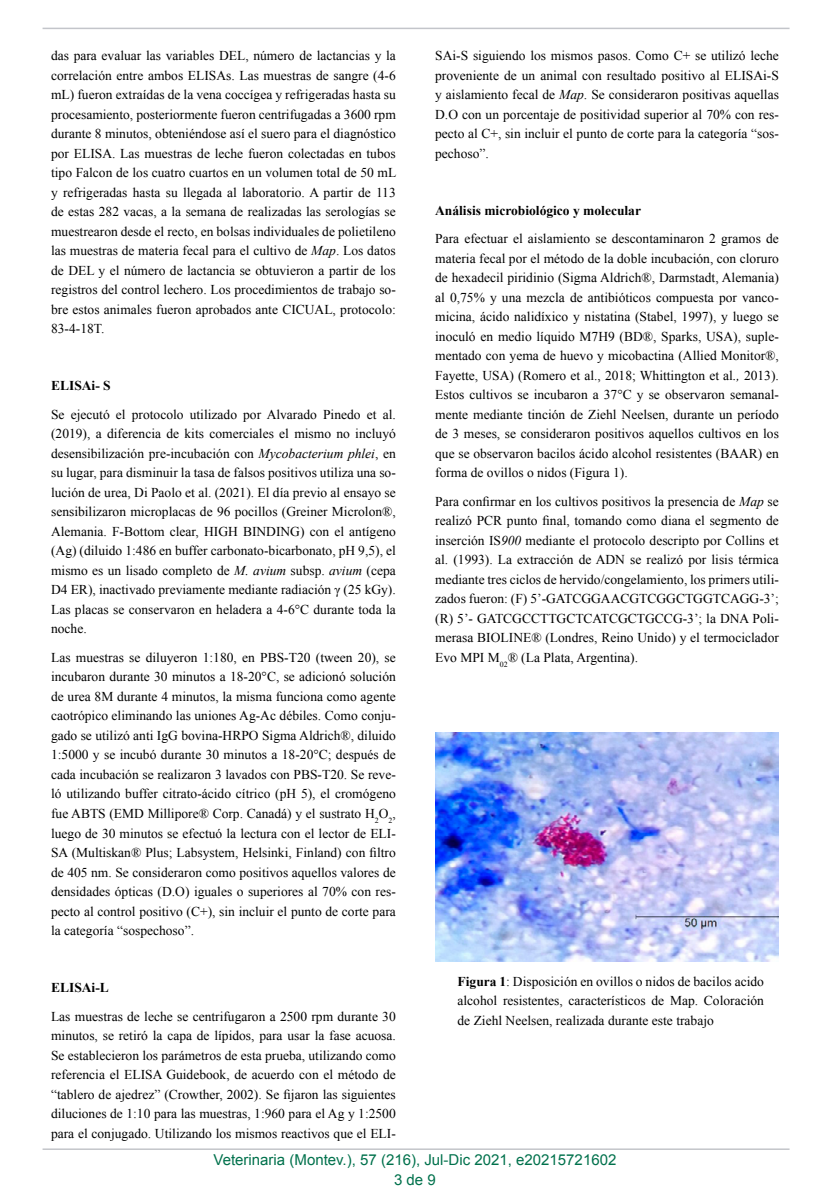
<style>
.page{position:relative;width:830px;height:1191px;background:#fff}
.page>*{position:absolute;margin:0;border:0;box-sizing:border-box;transform-origin:0 0}
.t1{font:15px/19.5px "Arial";color:#00714c;text-align:center}
.t2{font:13.5px/19.5px "Times New Roman";color:#000;text-align:justify}
.t3{font:700 13.5px "Times New Roman";color:#000}
.s1{font-style:italic}
.s2{font-weight:700}
</style>
<div class="page">
<hr style="left:43px;top:28px;width:746px;height:1px;background:#c3c5ca">
<hr style="left:43px;top:1148px;width:746px;height:2px;background:#c3c5ca">
<img style="left:435px;top:732px;width:343px;height:229px">
<p class="t2" style="left:51px;top:46px;width:346px">das para evaluar las variables DEL, número de lactancias y la correlación entre ambos ELISAs. Las muestras de sangre (4-6 mL) fueron extraídas de la vena coccígea y refrigeradas hasta su procesamiento, posteriormente fueron centrifugadas a 3600 rpm durante 8 minutos, obteniéndose así el suero para el diagnóstico por ELISA. Las muestras de leche fueron colectadas en tubos tipo Falcon de los cuatro cuartos en un volumen total de 50 mL y refrigeradas hasta su llegada al laboratorio. A partir de 113 de estas 282 vacas, a la semana de realizadas las serologías se muestrearon desde el recto, en bolsas individuales de polietileno las muestras de materia fecal para el cultivo de <span class="s1">Map</span>. Los datos de DEL y el número de lactancia se obtuvieron a partir de los registros del control lechero. Los procedimientos de trabajo so&shy;bre estos animales fueron aprobados ante CICUAL, protocolo:<br>83-4-18T.</p>
<p class="t3" style="left:51px;top:376px;width:61px">ELISAi- S</p>
<p class="t2" style="left:51px;top:404px;width:346px">Se ejecutó el protocolo utilizado por Alvarado Pinedo et al. (2019), a diferencia de kits comerciales el mismo no incluyó desensibilización pre-incubación con <span class="s1">Mycobacterium phlei</span>, en su lugar, para disminuir la tasa de falsos positivos utiliza una so&shy;lución de urea, Di Paolo et al. (2021). El día previo al ensayo se sensibilizaron microplacas de 96 pocillos (Greiner Microlon®, Alemania. F-Bottom clear, HIGH BINDING) con el antígeno (Ag) (diluido 1:486 en buffer carbonato-bicarbonato, pH 9,5), el mismo es un lisado completo de <span class="s1">M. avium</span> subsp. <span class="s1">avium</span> (cepa D4 ER), inactivado previamente mediante radiación γ (25 kGy).<br>Las placas se conservaron en heladera a 4-6°C durante toda la noche.</p>
<p class="t2" style="left:51px;top:647px;width:346px">Las muestras se diluyeron 1:180, en PBS-T20 (tween 20), se incubaron durante 30 minutos a 18-20°C, se adicionó solución de urea 8M durante 4 minutos, la misma funciona como agente caotrópico eliminando las uniones Ag-Ac débiles. Como conju&shy;gado se utilizó anti IgG bovina-HRPO Sigma Aldrich®, diluido 1:5000 y se incubó durante 30 minutos a 18-20°C; después de cada incubación se realizaron 3 lavados con PBS-T20. Se reve&shy;ló utilizando buffer citrato-ácido cítrico (pH 5), el cromógeno fue ABTS (EMD Millipore® Corp. Canadá) y el sustrato H<sub>2</sub>O<sub>2</sub>, luego de 30 minutos se efectuó la lectura con el lector de ELI-SA (Multiskan® Plus; Labsystem, Helsinki, Finland) con filtro de 405 nm. Se consideraron como positivos aquellos valores de densidades ópticas (D.O) iguales o superiores al 70% con res&shy;pecto al control positivo (C+), sin incluir el punto de corte para la categoría “sospechoso”.</p>
<p class="t3" style="left:51px;top:978px;width:59px">ELISAi-L</p>
<p class="t2" style="left:51px;top:1006px;width:346px">Las muestras de leche se centrifugaron a 2500 rpm durante 30 minutos, se retiró la capa de lípidos, para usar la fase acuosa.<br>Se establecieron los parámetros de esta prueba, utilizando como referencia el ELISA Guidebook, de acuerdo con el método de “tablero de ajedrez” (Crowther, 2002). Se fijaron las siguientes diluciones de 1:10 para las muestras, 1:960 para el Ag y 1:2500 para el conjugado. Utilizando los mismos reactivos que el ELI-</p>
<p class="t2" style="left:435px;top:46px;width:345px">SAi-S siguiendo los mismos pasos. Como C+ se utilizó leche proveniente de un animal con resultado positivo al ELISAi-S y aislamiento fecal de <span class="s1">Map</span>. Se consideraron positivas aquellas D.O con un porcentaje de positividad superior al 70% con res&shy;pecto al C+, sin incluir el punto de corte para la categoría “sos&shy;pechoso”.</p>
<p class="t3" style="left:435px;top:201px;width:207px">Análisis microbiológico y molecular</p>
<p class="t2" style="left:435px;top:229px;width:345px">Para efectuar el aislamiento se descontaminaron 2 gramos de materia fecal por el método de la doble incubación, con cloruro de hexadecil piridinio (Sigma Aldrich®, Darmstadt, Alemania) al 0,75% y una mezcla de antibióticos compuesta por vanco&shy;micina, ácido nalidíxico y nistatina (Stabel, 1997), y luego se inoculó en medio líquido M7H9 (BD®, Sparks, USA), suple&shy;mentado con yema de huevo y micobactina (Allied Monitor®, Fayette, USA) (Romero et al., 2018; Whittington et al<span class="s1">.,</span> 2013).<br>Estos cultivos se incubaron a 37°C y se observaron semanal&shy;mente mediante tinción de Ziehl Neelsen, durante un período de 3 meses, se consideraron positivos aquellos cultivos en los que se observaron bacilos ácido alcohol resistentes (BAAR) en forma de ovillos o nidos (Figura 1).</p>
<p class="t2" style="left:435px;top:491px;width:345px">Para confirmar en los cultivos positivos la presencia de <span class="s1">Map</span> se realizó PCR punto final, tomando como diana el segmento de inserción IS<span class="s1">900</span> mediante el protocolo descripto por Collins et al. (1993). La extracción de ADN se realizó por lisis térmica mediante tres ciclos de hervido/congelamiento, los primers utili&shy;zados fueron: (F) 5’-GATCGGAACGTCGGCTGGTCAGG-3’; (R) 5’- GATCGCCTTGCTCATCGCTGCCG-3’; la DNA Poli&shy;merasa BIOLINE® (Londres, Reino Unido) y el termociclador Evo MPI M<sub>02</sub>® (La Plata, Argentina).</p>
<p class="t2" style="left:457px;top:971px;width:308px"><span class="s2">Figura 1</span>: Disposición en ovillos o nidos de bacilos acido alcohol resistentes, característicos de Map. Coloración de Ziehl Neelsen, realizada durante este trabajo</p>
<p class="t1" style="left:213px;top:1150px;width:404px">Veterinaria (Montev.), 57 (216), Jul-Dic 2021, e20215721602<br>3 de 9</p>
</div>
